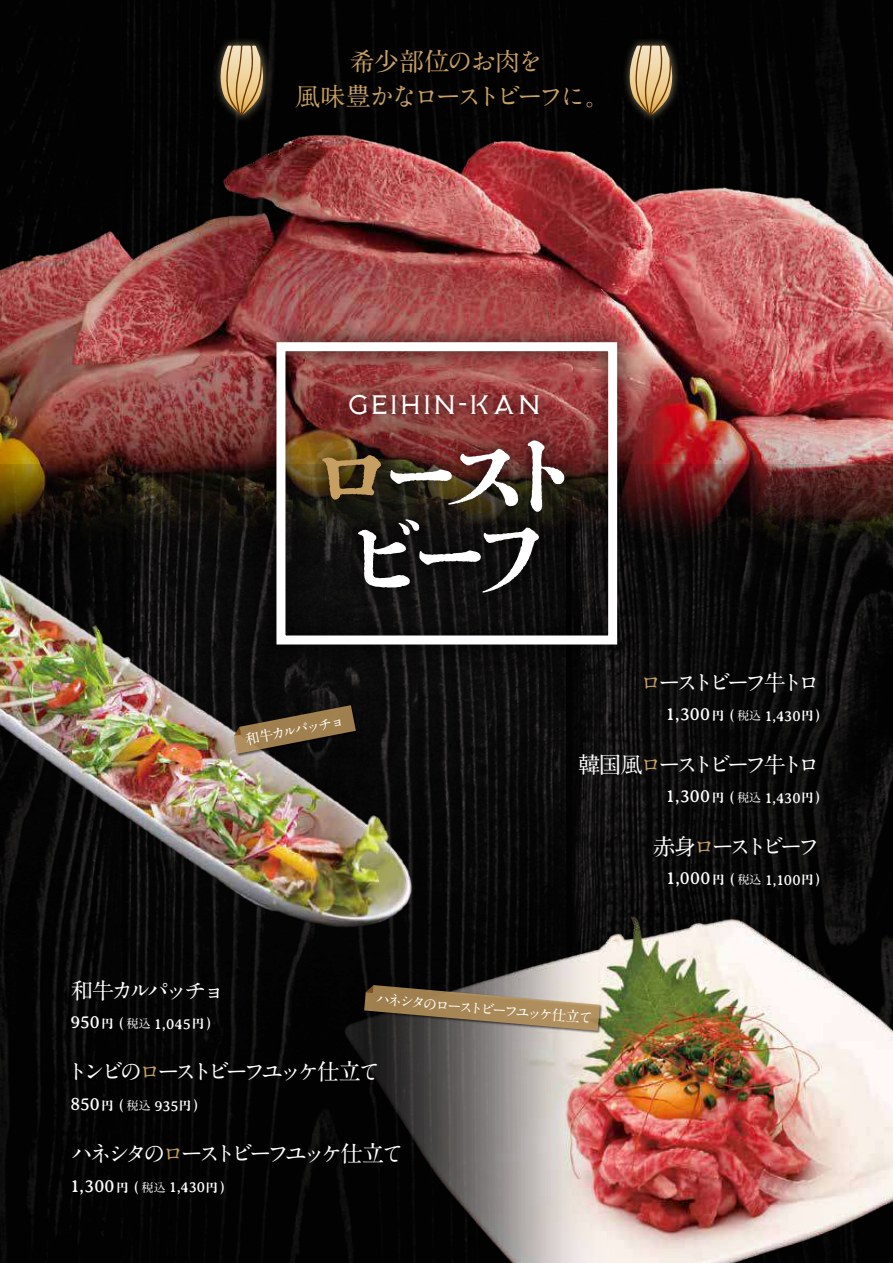
<style>
.page{position:relative;width:893px;height:1263px;background:#fff}
.page>*{position:absolute;margin:0;border:0;box-sizing:border-box;transform-origin:0 0}
.t1{font:800 91.5px/81px "DNP Shuei N Shogo Min Std";letter-spacing:-.24em;color:#fff;text-align:center;scale:.8 1}
.t2{font:700 25.5px/35.2px "A1 Mincho Std";letter-spacing:-.105em;color:#c79f62;text-align:center}
.t3{font:23.4px "Medusa Gothic";letter-spacing:.06em;color:#fff}
.t4{font:700 22.5px "A1 Mincho Std";letter-spacing:-.195em;color:#fff}
.t5{font:700 22.5px "A1 Mincho Std";letter-spacing:-.22em;color:#fff}
.t6{font:700 22.5px "A1 Mincho Std";letter-spacing:-.175em;color:#fff}
.t7{font:18px "Averia Serif";letter-spacing:.01em;color:#fff}
.t8{font:15px "Averia Serif";color:#fff}
.t9{font:700 14.4px "A1 Mincho Std";color:#fff}
.s1{color:#c79f62}
.s2{font-family:"DNP Shuei N Shogo Min Std";font-weight:800;font-size:12px}
.s3{font-family:"A1 Mincho Std";font-weight:700;font-size:15px}
.s4{font-family:"A1 Mincho Std";font-weight:700;font-size:12px}
.s5{font-size:15px}
.s6{font-size:18px}
.s7{font-family:"A1 Mincho Std";font-weight:700}
</style>
<div class="page">
<img style="left:0;top:0;width:893px;height:1263px">
<img style="left:0;top:62px;width:893px;height:610px">
<img style="left:209px;top:34px;width:66px;height:93px">
<svg style="left:215px;top:46px;width:54px;height:69px;background:#917c59"></svg>
<img style="left:618px;top:34px;width:66px;height:93px">
<svg style="left:624px;top:46px;width:54px;height:69px;background:#907c58"></svg>
<img style="left:331px;top:897px;width:562px;height:366px">
<img style="left:0;top:529px;width:425px;height:415px">
<img style="left:232px;top:703px;width:128px;height:54px">
<svg style="left:234px;top:705px;width:122px;height:49px;background:#5b4a31"></svg>
<img style="left:251px;top:316px;width:392px;height:354px">
<div style="left:276px;top:342px;width:341px;height:302px;border:9px solid #fff"></div>
<img style="left:362px;top:983px;width:242px;height:52px">
<svg style="left:364px;top:985px;width:236px;height:46px;background:#937f62"></svg>
<h2 class="t2" style="left:295px;top:41px;width:317px">希少部位のお肉を<br>風味豊かなローストビーフに。</h2>
<p class="t3" style="left:349px;top:388px;width:195px">GEIHIN-KAN</p>
<h1 class="t1" style="left:306px;top:433px;width:354px"><span class="s1">ロ</span>ーストビーフ</h1>
<p class="t9" style="left:243px;top:728px;width:102px;rotate:-11deg">和牛カルパッチョ</p>
<p class="t5" style="left:640px;top:664px;width:182px"><span class="s1">ロ</span>ーストビーフ牛トロ</p>
<p class="t7" style="left:666px;top:704px;width:155px">1,300<span class="s2">円</span> <span class="s3">(</span> <span class="s4">税込</span> <span class="s5">1,430</span><span class="s2">円</span> <span class="s3">)</span></p>
<p class="t4" style="left:578px;top:746px;width:244px">韓国風<span class="s1">ロ</span>ーストビーフ牛トロ</p>
<p class="t7" style="left:666px;top:786px;width:155px">1,300<span class="s2">円</span> <span class="s3">(</span> <span class="s4">税込</span> <span class="s5">1,430</span><span class="s2">円</span> <span class="s3">)</span></p>
<p class="t4" style="left:653px;top:828px;width:169px">赤身<span class="s1">ロ</span>ーストビーフ</p>
<p class="t7" style="left:666px;top:868px;width:155px">1,000<span class="s2">円</span> <span class="s3">(</span> <span class="s4">税込</span> <span class="s5">1,100</span><span class="s2">円</span> <span class="s3">)</span></p>
<p class="t6" style="left:71px;top:972px;width:156px">和牛カルパッチョ</p>
<p class="t8" style="left:70px;top:1015px;width:142px"><span class="s6">950</span><span class="s2">円</span> <span class="s7">(</span> <span class="s4">税込</span> 1,045<span class="s2">円</span> <span class="s7">)</span></p>
<p class="t9" style="left:377px;top:987px;width:219px;rotate:5deg">ハネシタのローストビーフユッケ仕立て</p>
<p class="t4" style="left:66px;top:1054px;width:316px">トンビの<span class="s1">ロ</span>ーストビーフユッケ仕立て</p>
<p class="t7" style="left:70px;top:1094px;width:129px">850<span class="s2">円</span> <span class="s3">(</span> <span class="s4">税込</span> <span class="s5">935</span><span class="s2">円</span> <span class="s3">)</span></p>
<p class="t4" style="left:71px;top:1136px;width:335px">ハネシタの<span class="s1">ロ</span>ーストビーフユッケ仕立て</p>
<p class="t7" style="left:70px;top:1176px;width:155px">1,300<span class="s2">円</span> <span class="s3">(</span> <span class="s4">税込</span> <span class="s5">1,430</span><span class="s2">円</span> <span class="s3">)</span></p>
</div>
